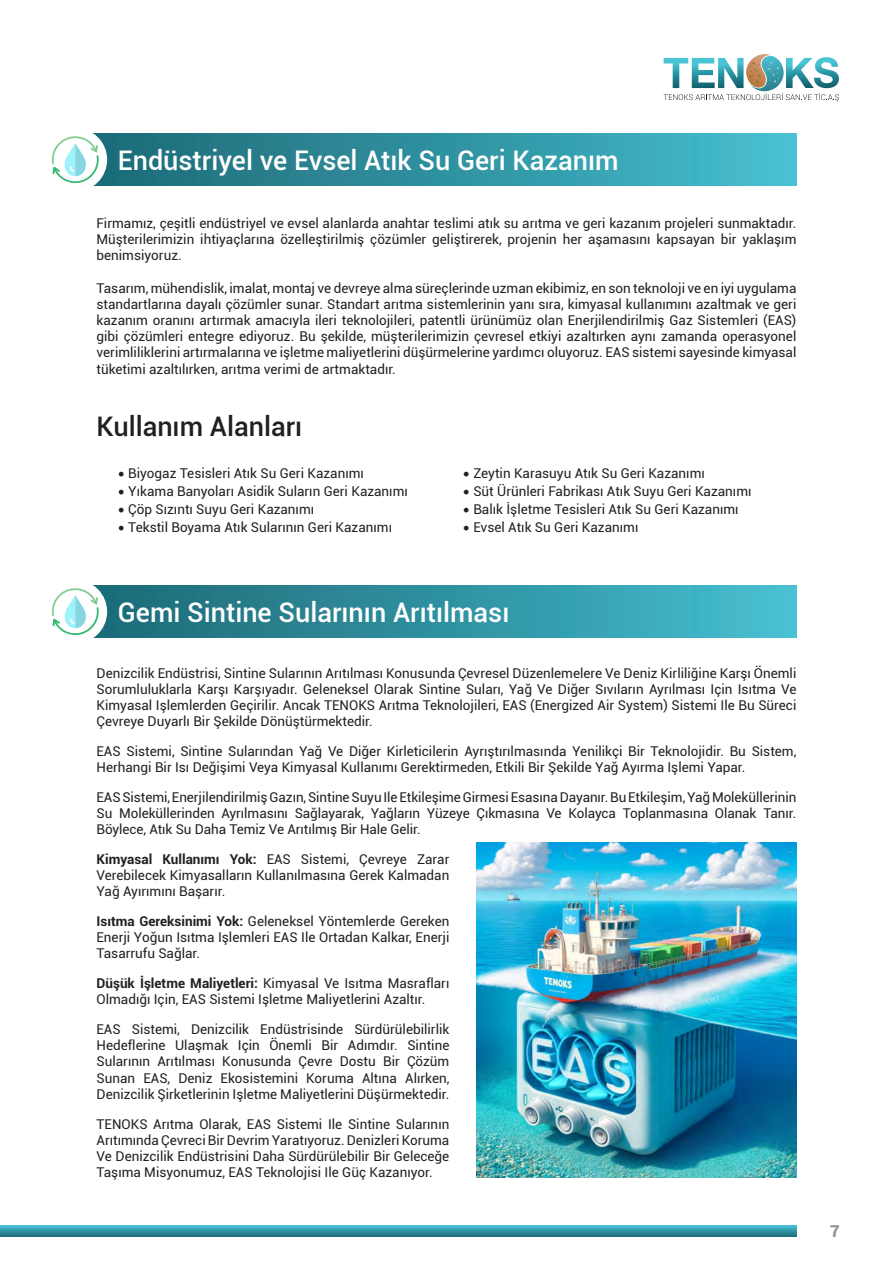
<style>
.page{position:relative;width:893px;height:1263px;background:#fff}
.page>*{position:absolute;margin:0;border:0;box-sizing:border-box;transform-origin:0 0}
.t1{font:500 27px "Roboto";color:#fff}
.t2{font:500 27px "Roboto";color:#231f20}
.t3{font:900 16.5px "Roboto";color:#939598}
.t4{font:13.5px/16.2px "Roboto";color:#231f20;text-align:justify}
.s1{font-family:"Minion Pro";font-size:18px}
.s2{font-weight:700}
</style>
<div class="page">
<svg style="left:664px;top:54px;width:175px;height:48px"></svg>
<svg style="left:0;top:1225px;width:797px;height:12px"></svg>
<div style="left:75px;top:134px;width:721px;height:52px;background:linear-gradient(to right,#1b6673,#46bed0)"></div>
<div style="left:43px;top:128px;width:64px;height:64px;background:#fff;border-radius:50%"></div>
<svg style="left:52px;top:135px;width:47px;height:49px"></svg>
<div style="left:75px;top:586px;width:721px;height:52px;background:linear-gradient(to right,#1c6773,#45becf)"></div>
<div style="left:43px;top:580px;width:64px;height:63px;background:#fff;border-radius:50%"></div>
<svg style="left:52px;top:587px;width:47px;height:49px"></svg>
<img style="left:476px;top:843px;width:320px;height:334px">
<p class="t1" style="left:118px;top:141px;width:502px">Endüstriyel ve Evsel Atık Su Geri Kazanım</p>
<p class="t4" style="left:97px;top:214px;width:701px">Firmamız, çeşitli endüstriyel ve evsel alanlarda anahtar teslimi atık su arıtma ve geri kazanım projeleri sunmaktadır.<br>Müşterilerimizin ihtiyaçlarına özelleştirilmiş çözümler geliştirerek, projenin her aşamasını kapsayan bir yaklaşım benimsiyoruz.</p>
<p class="t4" style="left:97px;top:279px;width:701px">Tasarım, mühendislik, imalat, montaj ve devreye alma süreçlerinde uzman ekibimiz, en son teknoloji ve en iyi uygulama standartlarına dayalı çözümler sunar. Standart arıtma sistemlerinin yanı sıra, kimyasal kullanımını azaltmak ve geri kazanım oranını artırmak amacıyla ileri teknolojileri, patentli ürünümüz olan Enerjilendirilmiş Gaz Sistemleri (EAS) gibi çözümleri entegre ediyoruz. Bu şekilde, müşterilerimizin çevresel etkiyi azaltırken aynı zamanda operasyonel verimliliklerini artırmalarına ve işletme maliyetlerini düşürmelerine yardımcı oluyoruz. EAS sistemi sayesinde kimyasal tüketimi azaltılırken, arıtma verimi de artmaktadır.</p>
<p class="t2" style="left:97px;top:408px;width:207px">Kullanım Alanları</p>
<p class="t4" style="left:118px;top:465px;width:248px"><span class="s1">•</span> Biyogaz Tesisleri Atık Su Geri Kazanımı</p>
<p class="t4" style="left:118px;top:483px;width:292px"><span class="s1">•</span> Yıkama Banyoları Asidik Suların Geri Kazanımı</p>
<p class="t4" style="left:118px;top:501px;width:198px"><span class="s1">•</span> Çöp Sızıntı Suyu Geri Kazanımı</p>
<p class="t4" style="left:118px;top:519px;width:276px"><span class="s1">•</span> Tekstil Boyama Atık Sularının Geri Kazanımı</p>
<p class="t4" style="left:463px;top:465px;width:243px"><span class="s1">•</span> Zeytin Karasuyu Atık Su Geri Kazanımı</p>
<p class="t4" style="left:463px;top:483px;width:290px"><span class="s1">•</span> Süt Ürünleri Fabrikası Atık Suyu Geri Kazanımı</p>
<p class="t4" style="left:463px;top:501px;width:277px"><span class="s1">•</span> Balık İşletme Tesisleri Atık Su Geri Kazanımı</p>
<p class="t4" style="left:463px;top:519px;width:177px"><span class="s1">•</span> Evsel Atık Su Geri Kazanımı</p>
<p class="t1" style="left:118px;top:593px;width:393px">Gemi Sintine Sularının Arıtılması</p>
<p class="t4" style="left:97px;top:664px;width:701px">Denizcilik Endüstrisi, Sintine Sularının Arıtılması Konusunda Çevresel Düzenlemelere Ve Deniz Kirliliğine Karşı Önemli Sorumluluklarla Karşı Karşıyadır. Geleneksel Olarak Sintine Suları, Yağ Ve Diğer Sıvıların Ayrılması Için Isıtma Ve Kimyasal Işlemlerden Geçirilir. Ancak TENOKS Arıtma Teknolojileri, EAS (Energized Air System) Sistemi Ile Bu Süreci Çevreye Duyarlı Bir Şekilde Dönüştürmektedir.</p>
<p class="t4" style="left:97px;top:742px;width:701px">EAS Sistemi, Sintine Sularından Yağ Ve Diğer Kirleticilerin Ayrıştırılmasında Yenilikçi Bir Teknolojidir. Bu Sistem,<br>Herhangi Bir Isı Değişimi Veya Kimyasal Kullanımı Gerektirmeden, Etkili Bir Şekilde Yağ Ayırma Işlemi Yapar.</p>
<p class="t4" style="left:97px;top:788px;width:701px">EAS Sistemi, Enerjilendirilmiş Gazın, Sintine Suyu Ile Etkileşime Girmesi Esasına Dayanır. Bu Etkileşim, Yağ Moleküllerinin Su Moleküllerinden Ayrılmasını Sağlayarak, Yağların Yüzeye Çıkmasına Ve Kolayca Toplanmasına Olanak Tanır.<br>Böylece, Atık Su Daha Temiz Ve Arıtılmış Bir Hale Gelir.</p>
<p class="t4" style="left:97px;top:850px;width:354px"><span class="s2">Kimyasal Kullanımı Yok:</span> EAS Sistemi, Çevreye Zarar Verebilecek Kimyasalların Kullanılmasına Gerek Kalmadan Yağ Ayırımını Başarır.</p>
<p class="t4" style="left:97px;top:913px;width:354px"><span class="s2">Isıtma Gereksinimi Yok:</span> Geleneksel Yöntemlerde Gereken Enerji Yoğun Isıtma Işlemleri EAS Ile Ortadan Kalkar, Enerji Tasarrufu Sağlar.</p>
<p class="t4" style="left:97px;top:975px;width:354px"><span class="s2">Düşük İşletme Maliyetleri:</span> Kimyasal Ve Isıtma Masrafları<br>Olmadığı Için, EAS Sistemi Işletme Maliyetlerini Azaltır.</p>
<p class="t4" style="left:97px;top:1021px;width:354px">EAS Sistemi, Denizcilik Endüstrisinde Sürdürülebilirlik Hedeflerine Ulaşmak Için Önemli Bir Adımdır. Sintine Sularının Arıtılması Konusunda Çevre Dostu Bir Çözüm Sunan EAS, Deniz Ekosistemini Koruma Altına Alırken, Denizcilik Şirketlerinin Işletme Maliyetlerini Düşürmektedir.</p>
<p class="t4" style="left:97px;top:1115px;width:354px">TENOKS Arıtma Olarak, EAS Sistemi Ile Sintine Sularının Arıtımında Çevreci Bir Devrim Yaratıyoruz. Denizleri Koruma Ve Denizcilik Endüstrisini Daha Sürdürülebilir Bir Geleceğe Taşıma Misyonumuz, EAS Teknolojisi Ile Güç Kazanıyor.</p>
<p class="t3" style="left:830px;top:1219px;width:11px">7</p>
</div>
